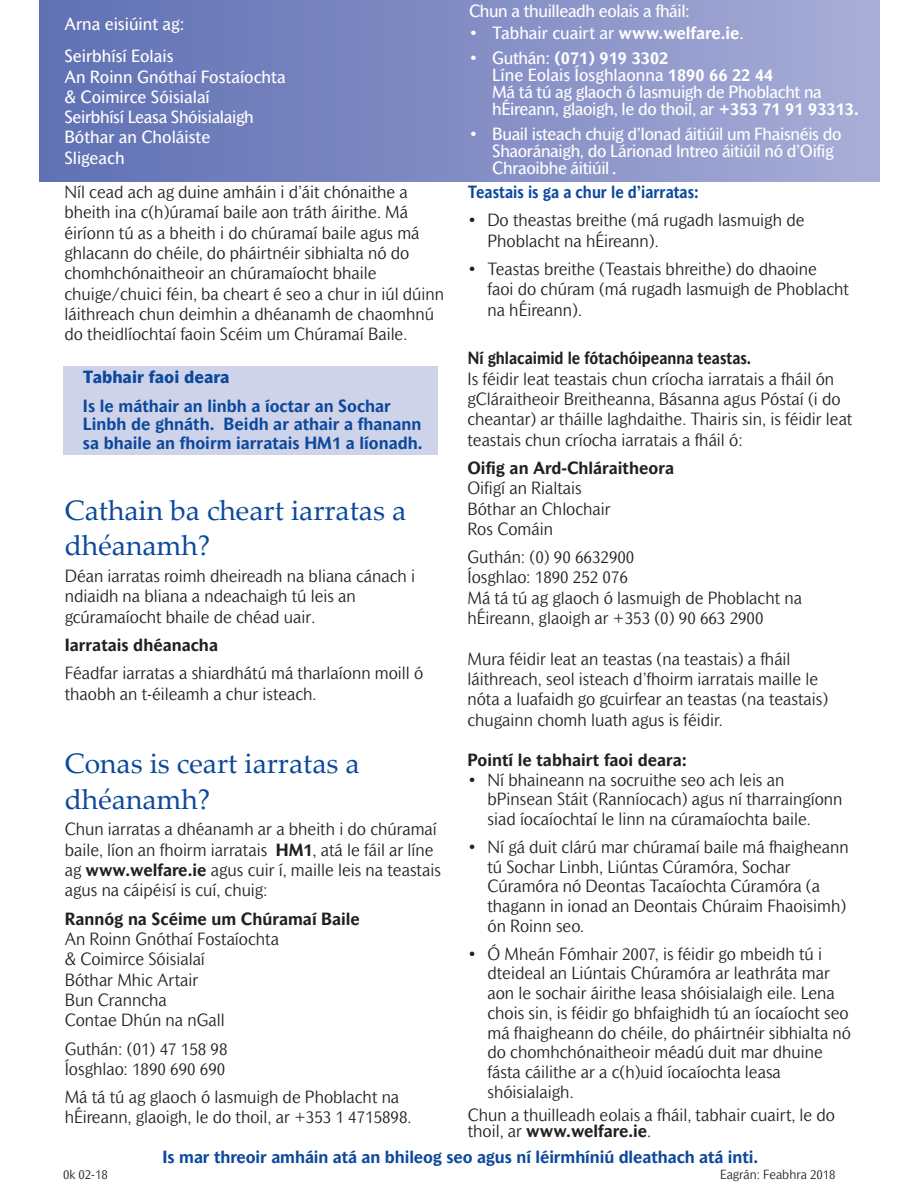
<style>
.page{position:relative;width:918px;height:1188px;background:#fff}
.page>*{position:absolute;margin:0;border:0;box-sizing:border-box;transform-origin:0 0}
.t1{font:28.2px/35.5px "Palatino Linotype";color:#0c499c}
.t2{font:300 16.95px/20.2px "Mahsuri Sans";color:#231f20}
.t3{font:16.95px/17px "Mahsuri Sans";letter-spacing:-.02em;color:#fff}
.t4{font:700 16.95px/18.3px "Mahsuri Sans";color:#0c499c}
.t5{font:16.95px/20.2px "Mahsuri Sans";color:#fff}
.t6{font:700 16.95px "Mahsuri Sans";color:#231f20}
.t7{font:700 16.95px "Mahsuri Sans";color:#231f20;scale:.9 1}
.t8{font:700 16.95px "Mahsuri Sans";color:#0c499c;scale:.9 1}
.t9{font:800 16.95px "Mahsuri Sans";color:#0c499c}
.t10{font:300 12.75px "Mahsuri Sans";color:#231f20}
.s1{font-weight:700}
.s2{font-family:"Courier"}
.s3{font-weight:400}
</style>
<div class="page">
<div style="left:39px;top:0;width:840px;height:182px;background:linear-gradient(to right,#5e6fb3,#a7acd6)"></div>
<div style="left:63px;top:367px;width:375px;height:88px;background:#cfd3ea"></div>
<p class="t5" style="left:64px;top:8px;width:122px;line-height:32.5px">Arna eisiúint ag:<br>Seirbhísí Eolais</p>
<p class="t5" style="left:64px;top:67px;width:223px">An Roinn Gnóthaí Fostaíochta &amp; Coimirce Sóisialaí<br>Seirbhísí Leasa Shóisialaigh<br>Bóthar an Choláiste<br>Sligeach</p>
<p class="t2" style="left:64px;top:183px;width:381px">Níl cead ach ag duine amháin i d’áit chónaithe a bheith ina c(h)úramaí baile aon tráth áirithe. Má éiríonn tú as a bheith i do chúramaí baile agus má ghlacann do chéile, do pháirtnéir sibhialta nó do chomhchónaitheoir an chúramaíocht bhaile chuige/chuici féin, ba cheart é seo a chur in iúl dúinn láithreach chun deimhin a dhéanamh de chaomhnú do theidlíochtaí faoin Scéim um Chúramaí Baile.</p>
<p class="t9" style="left:83px;top:367px;width:148px">Tabhair faoi deara</p>
<p class="t4" style="left:83px;top:398px;width:341px">Is le máthair an linbh a íoctar an Sochar<br>Linbh de ghnáth. Beidh ar athair a fhanann sa bhaile an fhoirm iarratais HM1 a líonadh.</p>
<h1 class="t1" style="left:65px;top:491px;width:343px">Cathain ba cheart iarratas a dhéanamh?</h1>
<p class="t2" style="left:65px;top:567px;width:352px">Déan iarratas roimh dheireadh na bliana cánach i ndiaidh na bliana a ndeachaigh tú leis an gcúramaíocht bhaile de chéad uair.</p>
<p class="t6" style="left:65px;top:638px;width:155px">Iarratais dhéanacha</p>
<p class="t2" style="left:65px;top:664px;width:360px">Féadfar iarratas a shiardhátú má tharlaíonn moill ó thaobh an t-éileamh a chur isteach.</p>
<h1 class="t1" style="left:65px;top:745px;width:296px">Conas is ceart iarratas a dhéanamh?</h1>
<p class="t2" style="left:65px;top:820px;width:378px">Chun iarratas a dhéanamh ar a bheith i do chúramaí baile, líon an fhoirm iarratais <span class="s1">HM1</span>, atá le fáil ar líne ag <span class="s1">www.welfare.ie</span> agus cuir í, maille leis na teastais agus na cáipéisí is cuí, chuig:</p>
<p class="t6" style="left:65px;top:911px;width:297px">Rannóg na Scéime um Chúramaí Baile</p>
<p class="t2" style="left:65px;top:930px;width:216px">An Roinn Gnóthaí Fostaíochta &amp; Coimirce Sóisialaí<br>Bóthar Mhic Artair<br>Bun Cranncha<br>Contae Dhún na nGall</p>
<p class="t2" style="left:65px;top:1039px;width:164px">Guthán: (01) 47 158 98<br>Íosghlao: 1890 690 690</p>
<p class="t2" style="left:65px;top:1088px;width:348px">Má tá tú ag glaoch ó lasmuigh de Phoblacht na hÉireann, glaoigh, le do thoil, ar +353 1 4715898.</p>
<p class="t3" style="left:469px;top:3px;width:222px">Chun a thuilleadh eolais a fháil:</p>
<p class="t5" style="left:469px;top:24px;width:276px">• Tabhair cuairt ar <span class="s1">www.welfare.ie</span>.</p>
<p class="t3" style="left:492px;top:51px;width:368px;text-indent:-23px">• Guthán: <span class="s1">(071) 919 3302<br></span>Líne Eolais Íosghlaonna <span class="s1">1890 66 22 44<br></span>Má tá tú ag glaoch ó lasmuigh de Phoblacht na hÉireann, glaoigh, le do thoil, ar <span class="s1">+353 71 91 93313.</span></p>
<p class="t3" style="left:492px;top:126px;width:351px;text-indent:-23px">• Buail isteach chuig d’Ionad áitiúil um Fhaisnéis do<br>Shaoránaigh, do Lárionad Intreo áitiúil nó d’Oifig<br>Chraoibhe áitiúil<span class="s2">.</span></p>
<p class="t8" style="left:468px;top:185px;width:258px">Teastais is ga a chur le d’iarratas:</p>
<p class="t2" style="left:487px;top:211px;width:319px;text-indent:-20px"><span class="s3">•</span> Do theastas breithe (má rugadh lasmuigh de<br>Phoblacht na hÉireann).</p>
<p class="t2" style="left:487px;top:260px;width:363px;text-indent:-20px"><span class="s3">•</span> Teastas breithe (Teastais bhreithe) do dhaoine<br>faoi do chúram (má rugadh lasmuigh de Phoblacht na hÉireann).</p>
<p class="t7" style="left:468px;top:351px;width:316px">Ní ghlacaimid le fótachóipeanna teastas.</p>
<p class="t2" style="left:467px;top:369px;width:386px">Is féidir leat teastais chun críocha iarratais a fháil ón gCláraitheoir Breitheanna, Básanna agus Póstaí (i do cheantar) ar tháille laghdaithe. Thairis sin, is féidir leat teastais chun críocha iarratais a fháil ó:</p>
<p class="t6" style="left:467px;top:461px;width:208px">Oifig an Ard-Chláraitheora</p>
<p class="t2" style="left:467px;top:479px;width:145px">Oifigí an Rialtais<br>Bóthar an Chlochair<br>Ros Comáin</p>
<p class="t2" style="left:467px;top:548px;width:336px">Guthán: (0) 90 6632900<br>Íosghlao: 1890 252 076<br>Má tá tú ag glaoch ó lasmuigh de Phoblacht na hÉireann, glaoigh ar +353 (0) 90 663 2900</p>
<p class="t2" style="left:467px;top:650px;width:362px">Mura féidir leat an teastas (na teastais) a fháil láithreach, seol isteach d’fhoirm iarratais maille le nóta a luafaidh go gcuirfear an teastas (na teastais) chugainn chomh luath agus is féidir.</p>
<p class="t6" style="left:467px;top:753px;width:221px">Pointí le tabhairt faoi deara:</p>
<p class="t2" style="left:487px;top:771px;width:357px;line-height:19.8px;text-indent:-20px"><span class="s3">•</span> Ní bhaineann na socruithe seo ach leis an bPinsean Stáit (Ranníocach) agus ní tharraingíonn siad íocaíochtaí le linn na cúramaíochta baile.</p>
<p class="t2" style="left:487px;top:838px;width:363px;line-height:19.8px;text-indent:-20px"><span class="s3">•</span> Ní gá duit clárú mar chúramaí baile má fhaigheann tú Sochar Linbh, Liúntas Cúramóra, Sochar Cúramóra nó Deontas Tacaíochta Cúramóra (a thagann in ionad an Deontais Chúraim Fhaoisimh) ón Roinn seo.</p>
<p class="t2" style="left:487px;top:945px;width:365px;line-height:19.8px;text-indent:-20px"><span class="s3">•</span> Ó Mheán Fómhair 2007, is féidir go mbeidh tú i dteideal an Liúntais Chúramóra ar leathráta mar aon le sochair áirithe leasa shóisialaigh eile. Lena chois sin, is féidir go bhfaighidh tú an íocaíocht seo má fhaigheann do chéile, do pháirtnéir sibhialta nó do chomhchónaitheoir méadú duit mar dhuine fásta cáilithe ar a c(h)uid íocaíochta leasa shóisialaigh.</p>
<p class="t2" style="left:468px;top:1109px;width:369px;line-height:15.5px">Chun a thuilleadh eolais a fháil, tabhair cuairt, le do thoil, ar <span class="s1">www.welfare.ie</span>.</p>
<p class="t4" style="left:163px;top:1149px;width:597px">Is mar threoir amháin atá an bhileog seo agus ní léirmhíniú dleathach atá inti.</p>
<p class="t10" style="left:63px;top:1169px;width:46px">0k 02-18</p>
<p class="t10" style="left:720px;top:1169px;width:117px">Eagrán: Feabhra 2018</p>
</div>
